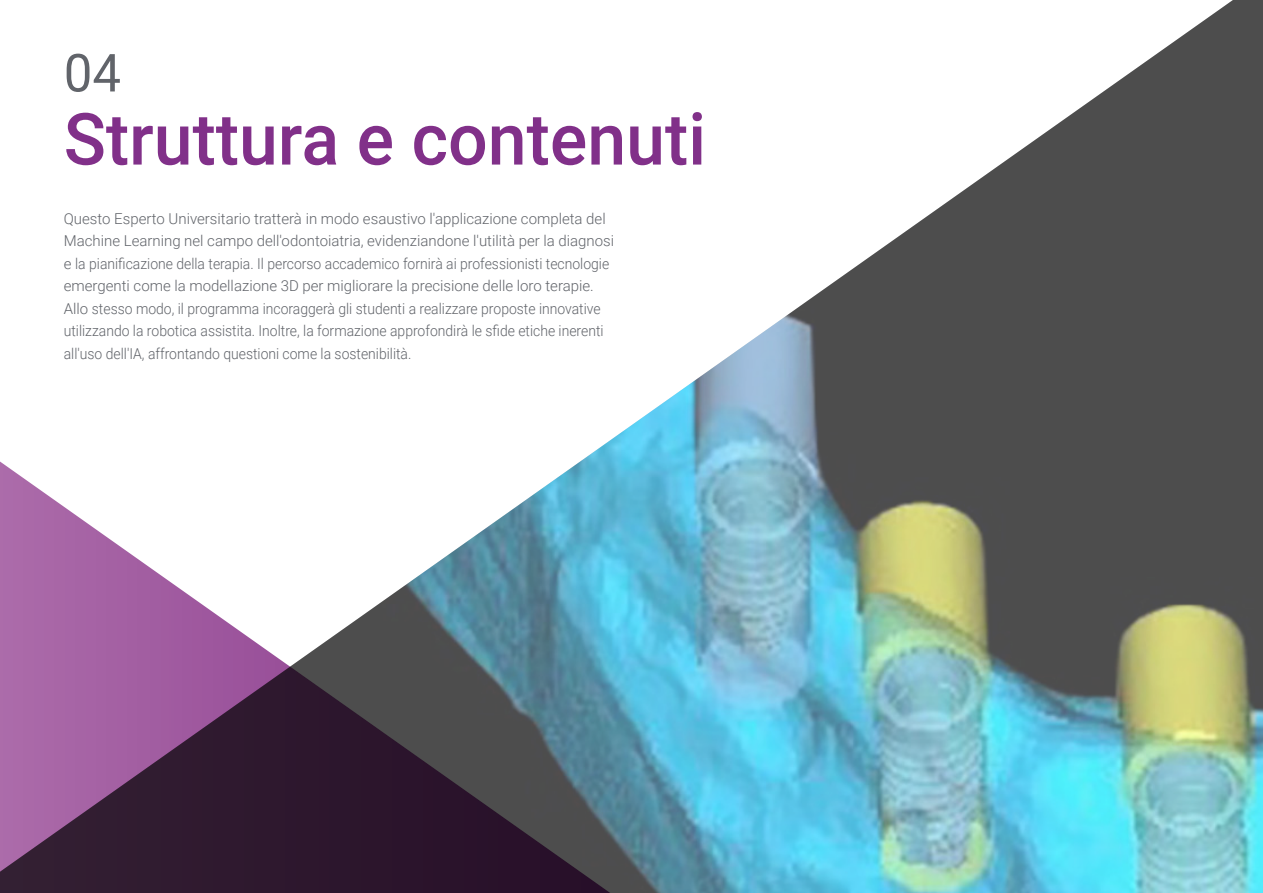
<style>
.page{position:relative;width:1263px;height:893px;background:#fff}
.page>*{position:absolute;margin:0;border:0;box-sizing:border-box;transform-origin:0 0}
.t1{font:500 72px "Roboto";color:#813089}
.t2{font:52.5px "Roboto";color:#61646a}
.t3{font:300 15px/22.5px "Roboto";color:#61646a}
</style>
<div class="page">
<img style="left:602px;top:0;width:661px;height:893px">
<svg style="left:0;top:446px;width:640px;height:447px"></svg>
<h2 class="t2" style="left:64px;top:36px;width:59px">04</h2>
<h1 class="t1" style="left:64px;top:89px;width:644px">Struttura e contenuti</h1>
<p class="t3" style="left:64px;top:207px;width:552px">Questo Esperto Universitario tratterà in modo esaustivo l'applicazione completa del Machine Learning nel campo dell'odontoiatria, evidenziandone l'utilità per la diagnosi e la pianificazione della terapia. Il percorso accademico fornirà ai professionisti tecnologie emergenti come la modellazione 3D per migliorare la precisione delle loro terapie.<br>Allo stesso modo, il programma incoraggerà gli studenti a realizzare proposte innovative utilizzando la robotica assistita. Inoltre, la formazione approfondirà le sfide etiche inerenti all'uso dell'IA, affrontando questioni come la sostenibilità.</p>
</div>
